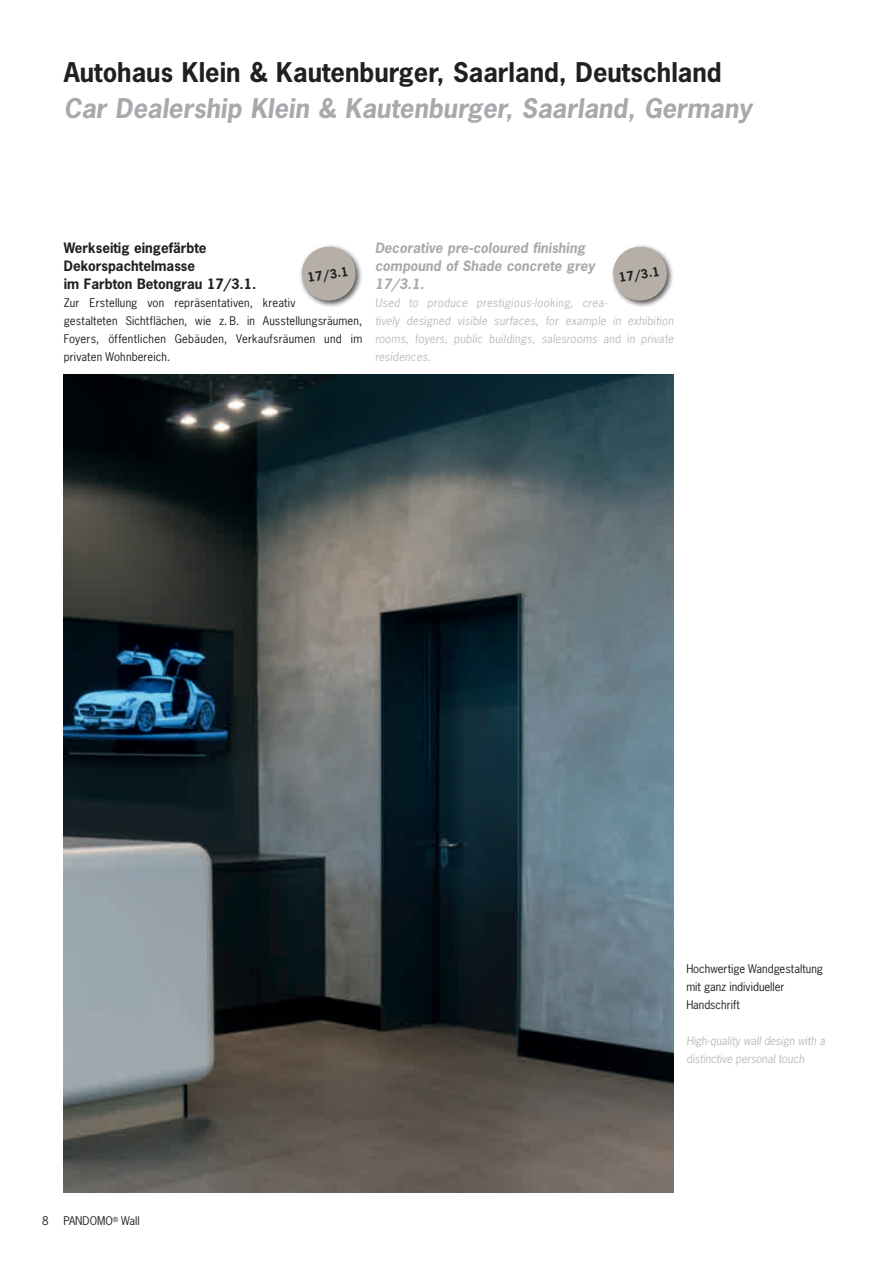
<style>
.page{position:relative;width:893px;height:1263px;background:#fff}
.page>*{position:absolute;margin:0;border:0;box-sizing:border-box;transform-origin:0 0}
.t1{font:italic 700 25.5px "News Gothic";color:#a8a9ad}
.t2{font:700 25.5px "News Gothic";color:#231f20}
.t3{font:italic 700 13.5px/18px "News Gothic";color:#a8a9ad}
.t4{font:700 13.5px/18px "News Gothic";color:#231f20}
.t5{font:700 12px "News Gothic";color:#231f20}
.t6{font:11.25px/18px "News Gothic";letter-spacing:.01em;color:#231f20}
.t7{font:italic 11.25px/18px "News Gothic Std";letter-spacing:.01em;color:#bcbdc0}
</style>
<div class="page">
<div style="left:299px;top:244px;width:64px;height:64px;background:#231f20;opacity:.75"></div>
<svg style="left:299px;top:244px;width:60px;height:60px"></svg>
<div style="left:611px;top:244px;width:63px;height:64px;background:#231f20;opacity:.75"></div>
<svg style="left:611px;top:244px;width:59px;height:60px"></svg>
<img style="left:64px;top:374px;width:610px;height:819px">
<h1 class="t2" style="left:64px;top:56px;width:659px">Autohaus Klein &amp; Kautenburger, Saarland, Deutschland</h1>
<h1 class="t1" style="left:64px;top:92px;width:690px">Car Dealership Klein &amp; Kautenburger, Saarland, Germany</h1>
<p class="t4" style="left:64px;top:239px;width:194px">Werkseitig eingefärbte<br>Dekorspachtelmasse<br>im Farbton Betongrau 17/3.1.</p>
<p class="t6" style="left:64px;top:294px;width:233px">Zur Erstellung von repräsentativen, kreativ</p>
<p class="t3" style="left:375px;top:239px;width:221px">Decorative pre-coloured finishing compound of Shade concrete grey<br>17/3.1.</p>
<p class="t7" style="left:375px;top:294px;width:234px">Used to produce prestigious-looking, crea-</p>
<p class="t5" style="left:306px;top:270px;width:43px;rotate:-10deg">17/3.1</p>
<p class="t5" style="left:618px;top:270px;width:43px;rotate:-10deg">17/3.1</p>
<p class="t6" style="left:64px;top:312px;width:300px;text-align:justify">gestalteten Sichtflächen, wie z. B. in Ausstellungsräumen, Foyers, öffentlichen Gebäuden, Verkaufsräumen und im privaten Wohnbereich.</p>
<p class="t7" style="left:375px;top:312px;width:300px;text-align:justify">tively designed visible surfaces, for example in exhibition rooms, foyers, public buildings, salesrooms and in private residences.</p>
<p class="t6" style="left:42px;top:1212px;width:8px">8</p>
<p class="t6" style="left:63px;top:1212px;width:78px">PANDOMO<sup>®</sup> Wall</p>
<p class="t6" style="left:686px;top:960px;width:138px">Hochwertige Wandgestaltung mit ganz individueller<br>Handschrift</p>
<p class="t7" style="left:686px;top:1032px;width:140px">High-quality wall design with a distinctive personal touch</p>
</div>
